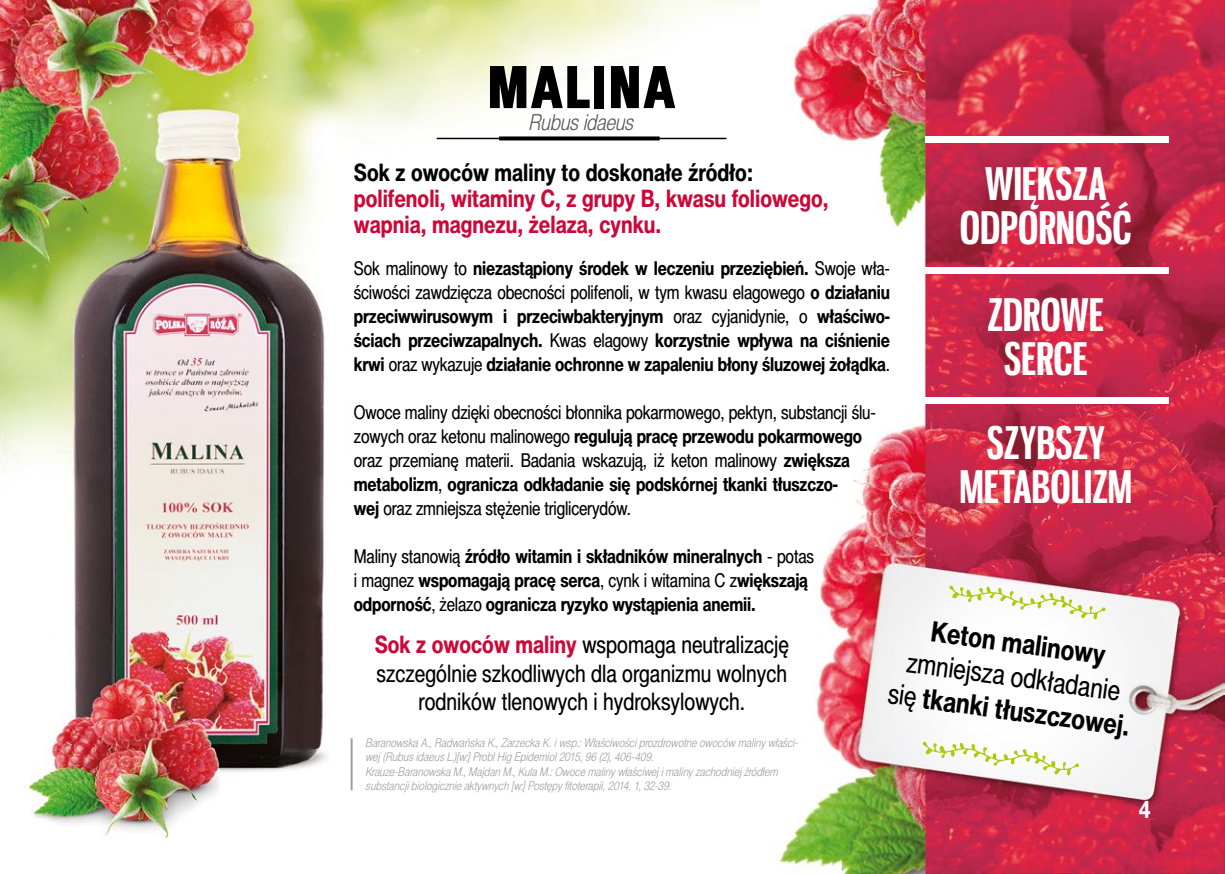
<style>
.page{position:relative;width:1225px;height:874px;background:#fff}
.page>*{position:absolute;margin:0;border:0;box-sizing:border-box;transform-origin:0 0}
.t1{font:700 60px "Artegra Sans Condensed";letter-spacing:.015em;color:#000}
.t2{font:700 44px/44px "Gnuolane Rg";color:#fff;text-align:center}
.t3{font:28px/33.6px "Switzer Cnd EFN";color:#000;text-align:center}
.t4{font:700 28px "Switzer Cnd EFN";color:#000}
.t5{font:24px/28.8px "Switzer Cnd EFN";color:#000;text-align:center}
.t6{font:700 24px/26px "Switzer Cnd EFN";color:#cc0839}
.t7{font:700 24px "Switzer Cnd EFN";color:#000}
.t8{font:700 24px "Switzer Cnd EFN";color:#fff}
.t9{font:italic 22px "Switzer Cnd EFN Light";color:#575756}
.t10{font:700 19px/24px "Switzer Cnd EFN";letter-spacing:-.01em;color:#000;text-align:justify}
.t11{font:19px/24px "Switzer Cnd EFN";letter-spacing:-.01em;color:#000}
.t12{font:italic 12px/14.4px "Switzer Cnd EFN Light";letter-spacing:.015em;color:#9d9d9c}
.s1{font-weight:400}
.s2{font-weight:700}
.s3{font-weight:700;color:#cc0839}
</style>
<div class="page">
<img style="left:0;top:0;width:1225px;height:873px">
<hr style="left:350px;top:738px;width:2px;height:51px;background:#9d9d9c">
<svg style="left:949px;top:585px;width:156px;height:34px"></svg>
<svg style="left:922px;top:741px;width:157px;height:34px"></svg>
<hr style="left:437px;top:138px;width:289px;height:1px;background:#000">
<svg style="left:499px;top:136px;width:160px;height:4px"></svg>
<div style="left:925px;top:136px;width:243px;height:7px;background:#fff"></div>
<div style="left:925px;top:267px;width:243px;height:6px;background:#fff"></div>
<div style="left:925px;top:397px;width:243px;height:7px;background:#fff"></div>
<h1 class="t1" style="left:487px;top:43px;width:191px">MALINA</h1>
<p class="t9" style="left:529px;top:109px;width:106px">Rubus idaeus</p>
<p class="t7" style="left:354px;top:157px;width:400px">Sok z owoców maliny to doskonałe źródło:</p>
<p class="t6" style="left:354px;top:186px;width:476px">polifenoli, witaminy C, z grupy B, kwasu foliowego, wapnia, magnezu, żelaza, cynku.</p>
<p class="t10" style="left:354px;top:256px;width:538px"><span class="s1">Sok malinowy to</span> niezastąpiony środek w leczeniu przeziębień. <span class="s1">Swoje wła&shy;ściwości zawdzięcza obecności polifenoli, w tym kwasu elagowego</span> o działaniu przeciwwirusowym i przeciwbakteryjnym <span class="s1">oraz cyjanidynie, o</span> właściwo&shy;ściach przeciwzapalnych. <span class="s1">Kwas elagowy</span> korzystnie wpływa na ciśnienie krwi <span class="s1">oraz wykazuje</span> działanie ochronne w zapaleniu błony śluzowej żołądka<span class="s1">.</span></p>
<p class="t11" style="left:354px;top:400px;width:523px">Owoce maliny dzięki obecności błonnika pokarmowego, pektyn, substancji ślu&shy;zowych oraz ketonu malinowego <span class="s2">regulują pracę przewodu pokarmowego </span>oraz przemianę materii. Badania wskazują, iż keton malinowy <span class="s2">zwiększa metabolizm</span>, <span class="s2">ogranicza odkładanie się podskórnej tkanki tłuszczo-<br>wej</span> oraz zmniejsza stężenie triglicerydów.</p>
<p class="t10" style="left:354px;top:544px;width:462px;text-align:left"><span class="s1">Maliny stanowią</span> źródło witamin i składników mineralnych <span class="s1">- potas i magnez</span> wspomagają pracę serca<span class="s1">, cynk i witamina C z</span>większają odporność<span class="s1">, żelazo</span> ogranicza ryzyko wystąpienia anemii.</p>
<h2 class="t2" style="left:960px;top:161px;width:173px">WIĘKSZA<br>ODPORNOŚĆ</h2>
<h2 class="t2" style="left:987px;top:292px;width:118px">ZDROWE<br>SERCE</h2>
<h2 class="t2" style="left:959px;top:419px;width:174px">SZYBSZY<br>METABOLIZM</h2>
<p class="t5" style="left:375px;top:630px;width:416px"><span class="s3">Sok z owoców maliny</span> wspomaga neutralizację szczególnie szkodliwych dla organizmu wolnych rodników tlenowych i hydroksylowych.</p>
<p class="t12" style="left:366px;top:735px;width:433px">Baranowska A., Radwańska K., Zarzecka K. i wsp.: Właściwości prozdrowotne owoców maliny właści&shy;wej (Rubus idaeus L.)[w:] Probl Hig Epidemiol 2015, 96 (2), 406-409.<br>Krauze-Baranowska M., Majdan M., Kula M.: Owoce maliny właściwej i maliny zachodniej źródłem substancji biologicznie aktywnych [w:] Postępy fitoterapii, 2014, 1, 32-39.</p>
<h3 class="t4" style="left:933px;top:613px;width:177px;rotate:8deg">Keton malinowy</h3>
<h3 class="t3" style="left:895px;top:643px;width:245px;rotate:8deg">zmniejsza odkładanie się <span class="s2">tkanki tłuszczowej.</span></h3>
<p class="t8" style="left:1138px;top:793px;width:14px">4</p>
</div>
